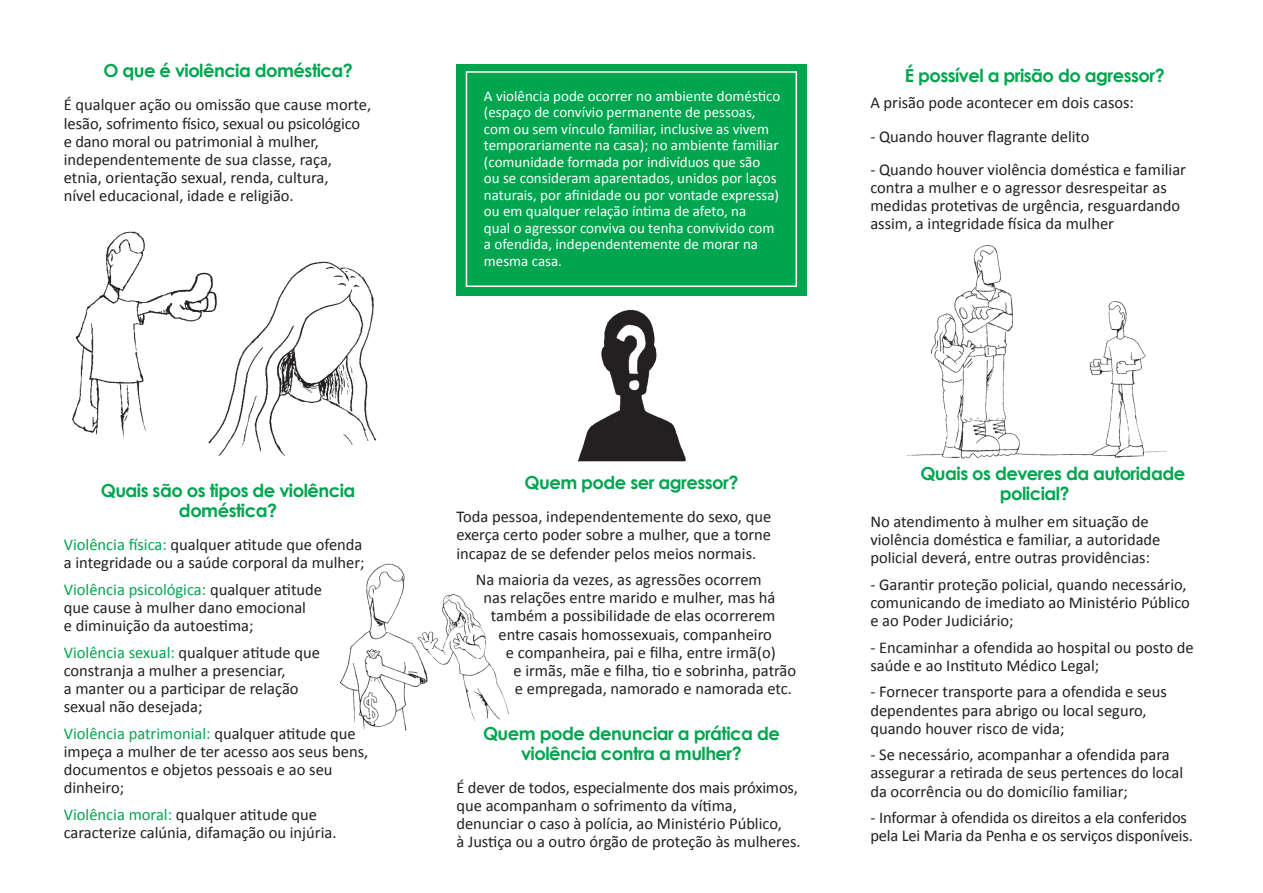
<style>
.page{position:relative;width:1263px;height:893px;background:#fff}
.page>*{position:absolute;margin:0;border:0;box-sizing:border-box;transform-origin:0 0}
.t1{font:700 18px/19.8px "Century Gothic";letter-spacing:-.03em;color:#00a54f;text-align:center}
.t2{font:16.5px/18.1px "Calibri";color:#231f20}
.t3{font:15px/16.5px "Calibri";color:#fff}
.s1{color:#00a54f}
</style>
<div class="page">
<img style="left:72px;top:231px;width:305px;height:225px">
<img style="left:577px;top:309px;width:109px;height:153px">
<img style="left:902px;top:245px;width:265px;height:214px">
<img style="left:339px;top:563px;width:170px;height:168px">
<div style="left:456px;top:64px;width:350px;height:232px;background:#00a54f"></div>
<div style="left:466px;top:71px;width:331px;height:216px;border:2px solid #fff"></div>
<p class="t1" style="left:103px;top:60px;width:251px">O que é violência doméstica?</p>
<p class="t2" style="left:64px;top:96px;width:309px">É qualquer ação ou omissão que cause morte, lesão, sofrimento físico, sexual ou psicológico e dano moral ou patrimonial à mulher, independentemente de sua classe, raça, etnia, orientação sexual, renda, cultura,<br>nível educacional, idade e religião.</p>
<p class="t1" style="left:101px;top:480px;width:256px">Quais são os tipos de violência doméstica?</p>
<p class="t2" style="left:64px;top:536px;width:302px"><span class="s1">Violência física:</span> qualquer atitude que ofenda a integridade ou a saúde corporal da mulher;</p>
<p class="t2" style="left:64px;top:580px;width:260px"><span class="s1">Violência psicológica:</span> qualquer atitude que cause à mulher dano emocional<br>e diminuição da autoestima;</p>
<p class="t2" style="left:64px;top:643px;width:258px"><span class="s1">Violência sexual:</span> qualquer atitude que constranja a mulher a presenciar,<br>a manter ou a participar de relação sexual não desejada;</p>
<p class="t2" style="left:64px;top:724px;width:306px"><span class="s1">Violência patrimonial:</span> qualquer atitude que impeça a mulher de ter acesso aos seus bens, documentos e objetos pessoais e ao seu dinheiro;</p>
<p class="t2" style="left:64px;top:806px;width:274px"><span class="s1">Violência moral:</span> qualquer atitude que caracterize calúnia, difamação ou injúria.</p>
<p class="t3" style="left:484px;top:87px;width:298px">A violência pode ocorrer no ambiente doméstico (espaço de convívio permanente de pessoas, com ou sem vínculo familiar, inclusive as vivem temporariamente na casa); no ambiente familiar (comunidade formada por indivíduos que são<br>ou se consideram aparentados, unidos por laços naturais, por afinidade ou por vontade expressa) ou em qualquer relação íntima de afeto, na<br>qual o agressor conviva ou tenha convivido com a ofendida, independentemente de morar na mesma casa.</p>
<p class="t1" style="left:905px;top:65px;width:262px">É possível a prisão do agressor?</p>
<p class="t2" style="left:870px;top:94px;width:265px">A prisão pode acontecer em dois casos:</p>
<p class="t2" style="left:870px;top:127px;width:221px">- Quando houver flagrante delito</p>
<p class="t2" style="left:870px;top:160px;width:317px">- Quando houver violência doméstica e familiar contra a mulher e o agressor desrespeitar as medidas protetivas de urgência, resguardando assim, a integridade física da mulher</p>
<p class="t1" style="left:524px;top:472px;width:215px">Quem pode ser agressor?</p>
<p class="t2" style="left:456px;top:508px;width:316px;text-align:justify">Toda pessoa, independentemente do sexo, que exerça certo poder sobre a mulher, que a torne incapaz de se defender pelos meios normais.</p>
<p class="t2" style="left:476px;top:571px;width:287px">Na maioria da vezes, as agressões ocorrem</p>
<p class="t2" style="left:483px;top:589px;width:294px">nas relações entre marido e mulher, mas há</p>
<p class="t2" style="left:491px;top:607px;width:286px">também a possibilidade de elas ocorrerem</p>
<p class="t2" style="left:498px;top:625px;width:275px">entre casais homossexuais, companheiro</p>
<p class="t2" style="left:506px;top:643px;width:271px">e companheira, pai e filha, entre irmã(o)</p>
<p class="t2" style="left:513px;top:661px;width:284px">e irmãs, mãe e filha, tio e sobrinha, patrão</p>
<p class="t2" style="left:515px;top:680px;width:278px">e empregada, namorado e namorada etc.</p>
<p class="t1" style="left:483px;top:723px;width:298px">Quem pode denunciar a prática de violência contra a mulher?</p>
<p class="t2" style="left:456px;top:778px;width:346px">É dever de todos, especialmente dos mais próximos, que acompanham o sofrimento da vítima, denunciar o caso à polícia, ao Ministério Público,<br>à Justiça ou a outro órgão de proteção às mulheres.</p>
<p class="t1" style="left:1000px;top:463px;width:187px;text-align:left;text-indent:-79px">Quais os deveres da autoridade policial?</p>
<p class="t2" style="left:870px;top:512px;width:292px">No atendimento à mulher em situação de violência doméstica e familiar, a autoridade policial deverá, entre outras providências:</p>
<p class="t2" style="left:870px;top:575px;width:321px">- Garantir proteção policial, quando necessário, comunicando de imediato ao Ministério Público e ao Poder Judiciário;</p>
<p class="t2" style="left:870px;top:638px;width:325px">- Encaminhar a ofendida ao hospital ou posto de saúde e ao Instituto Médico Legal;</p>
<p class="t2" style="left:870px;top:683px;width:298px">- Fornecer transporte para a ofendida e seus dependentes para abrigo ou local seguro, quando houver risco de vida;</p>
<p class="t2" style="left:870px;top:746px;width:314px">- Se necessário, acompanhar a ofendida para assegurar a retirada de seus pertences do local da ocorrência ou do domicílio familiar;</p>
<p class="t2" style="left:870px;top:809px;width:324px">- Informar à ofendida os direitos a ela conferidos pela Lei Maria da Penha e os serviços disponíveis.</p>
</div>
